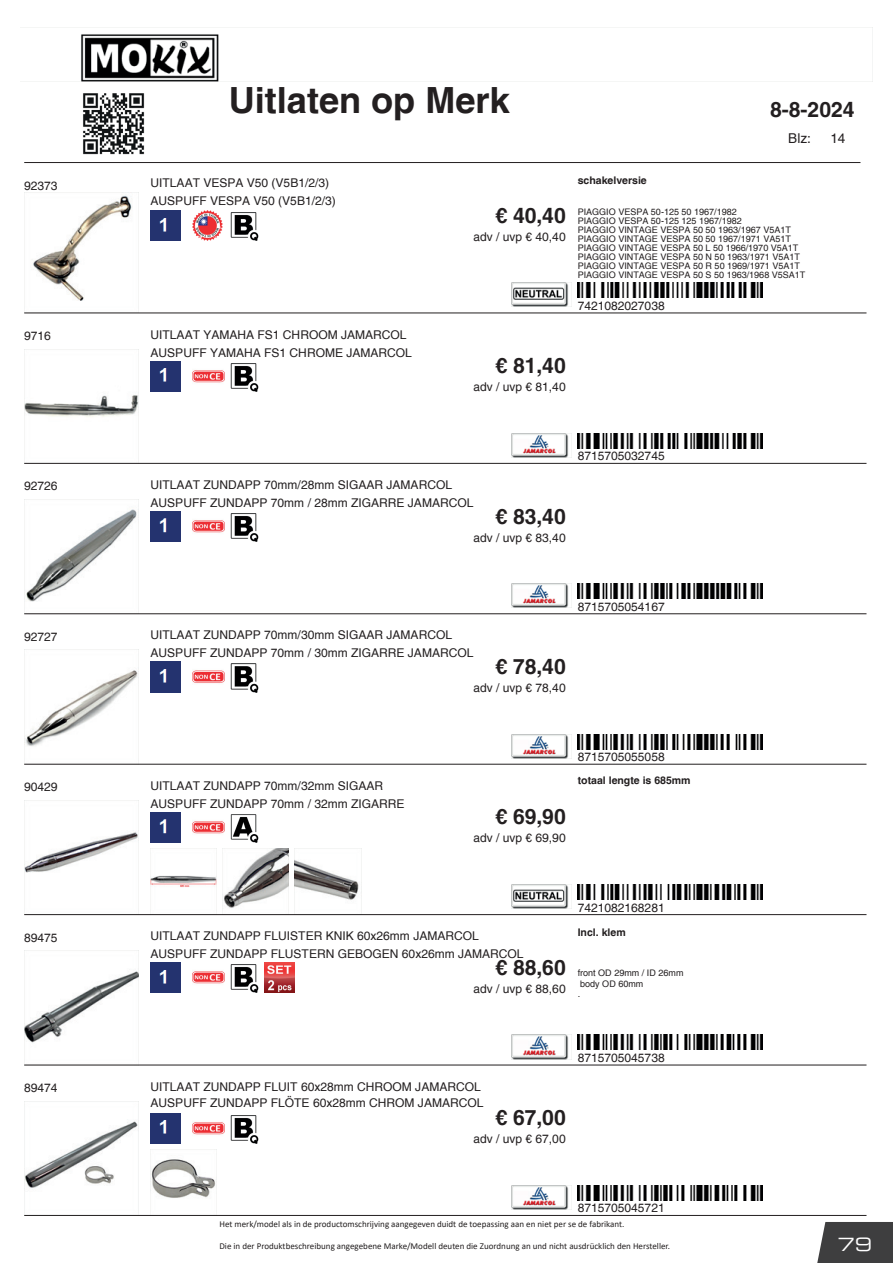
<style>
.page{position:relative;width:893px;height:1263px;background:#fff}
.page>*{position:absolute;margin:0;border:0;box-sizing:border-box;transform-origin:0 0}
.t1{font:700 36.15px "Helvetica";color:#231f20}
.t2{font:700 21px "Helvetica";color:#231f20}
.t3{font:18px "Eurostile Extended Two";color:#fff}
.t4{font:13.5px "Helvetica";color:#231f20}
.t5{font:12px/18px "Helvetica";color:#231f20}
.t6{font:700 10.5px "Helvetica";color:#231f20}
.t7{font:9px/9px "Helvetica";color:#231f20}
.t8{font:9px "Calibri";color:#231f20}
.t9{font:9px "Calibri";color:#221f1f}
</style>
<div class="page">
<div style="left:817px;top:1222px;width:76px;height:41px;background:#3e3e3f"></div>
<img style="left:81px;top:34px;width:138px;height:47px">
<hr style="left:24px;top:162px;width:836px;height:1px;background:#231f20">
<img style="left:512px;top:283px;width:60px;height:24px">
<img style="left:24px;top:194px;width:115px;height:119px">
<img style="left:578px;top:283px;width:185px;height:15px">
<img style="left:151px;top:211px;width:30px;height:30px">
<img style="left:193px;top:211px;width:30px;height:30px">
<img style="left:230px;top:212px;width:29px;height:29px">
<hr style="left:24px;top:313px;width:842px;height:1px;background:#231f20">
<img style="left:512px;top:433px;width:60px;height:24px">
<img style="left:24px;top:349px;width:115px;height:114px">
<img style="left:578px;top:433px;width:185px;height:15px">
<img style="left:151px;top:361px;width:30px;height:30px">
<img style="left:193px;top:370px;width:31px;height:13px">
<img style="left:230px;top:363px;width:29px;height:28px">
<hr style="left:24px;top:463px;width:842px;height:1px;background:#231f20">
<img style="left:512px;top:584px;width:60px;height:24px">
<img style="left:24px;top:499px;width:115px;height:113px">
<img style="left:578px;top:584px;width:185px;height:15px">
<img style="left:151px;top:511px;width:30px;height:31px">
<img style="left:193px;top:520px;width:31px;height:13px">
<img style="left:230px;top:513px;width:29px;height:29px">
<hr style="left:24px;top:613px;width:842px;height:1px;background:#231f20">
<img style="left:512px;top:734px;width:60px;height:24px">
<img style="left:24px;top:651px;width:115px;height:113px">
<img style="left:578px;top:734px;width:185px;height:15px">
<img style="left:151px;top:662px;width:30px;height:30px">
<img style="left:193px;top:670px;width:31px;height:13px">
<img style="left:230px;top:663px;width:29px;height:29px">
<hr style="left:24px;top:764px;width:842px;height:1px;background:#231f20">
<img style="left:512px;top:884px;width:60px;height:24px">
<img style="left:24px;top:800px;width:115px;height:113px">
<img style="left:151px;top:848px;width:66px;height:63px">
<img style="left:224px;top:848px;width:65px;height:63px">
<img style="left:295px;top:848px;width:66px;height:52px">
<img style="left:578px;top:884px;width:185px;height:15px">
<img style="left:151px;top:812px;width:30px;height:30px">
<img style="left:193px;top:821px;width:31px;height:13px">
<img style="left:230px;top:814px;width:29px;height:28px">
<hr style="left:24px;top:914px;width:842px;height:1px;background:#231f20">
<img style="left:512px;top:1035px;width:57px;height:24px">
<img style="left:24px;top:952px;width:115px;height:113px">
<img style="left:578px;top:1035px;width:185px;height:15px">
<img style="left:151px;top:963px;width:30px;height:30px">
<img style="left:193px;top:971px;width:31px;height:13px">
<img style="left:230px;top:964px;width:29px;height:29px">
<img style="left:265px;top:963px;width:30px;height:30px">
<hr style="left:24px;top:1065px;width:842px;height:1px;background:#231f20">
<img style="left:512px;top:1185px;width:60px;height:24px">
<img style="left:24px;top:1101px;width:115px;height:114px">
<img style="left:151px;top:1149px;width:66px;height:66px">
<img style="left:578px;top:1185px;width:185px;height:15px">
<img style="left:151px;top:1113px;width:30px;height:30px">
<img style="left:193px;top:1122px;width:31px;height:13px">
<img style="left:230px;top:1115px;width:29px;height:28px">
<hr style="left:24px;top:1215px;width:842px;height:1px;background:#231f20">
<img style="left:83px;top:93px;width:62px;height:62px">
<h1 class="t1" style="left:229px;top:78px;width:282px">Uitlaten op Merk</h1>
<h2 class="t2" style="left:770px;top:97px;width:86px">8-8-2024</h2>
<p class="t4" style="left:788px;top:130px;width:24px">Blz:</p>
<p class="t4" style="left:830px;top:130px;width:17px">14</p>
<p class="t5" style="left:24px;top:176px;width:35px">92373</p>
<p class="t5" style="left:151px;top:173px;width:187px">UITLAAT VESPA V50 (V5B1/2/3)<br>AUSPUFF VESPA V50 (V5B1/2/3)</p>
<p class="t5" style="left:24px;top:327px;width:28px">9716</p>
<p class="t5" style="left:151px;top:325px;width:263px">UITLAAT YAMAHA FS1 CHROOM JAMARCOL<br>AUSPUFF YAMAHA FS1 CHROME JAMARCOL</p>
<h2 class="t2" style="left:495px;top:202px;width:72px">€ 40,40</h2>
<p class="t5" style="left:473px;top:228px;width:94px">adv / uvp € 40,40</p>
<p class="t6" style="left:578px;top:173px;width:71px">schakelversie</p>
<p class="t7" style="left:578px;top:208px;width:229px">PIAGGIO VESPA 50-125 50 1967/1982<br>PIAGGIO VESPA 50-125 125 1967/1982<br>PIAGGIO VINTAGE VESPA 50 50 1963/1967 V5A1T PIAGGIO VINTAGE VESPA 50 50 1967/1971 VA51T PIAGGIO VINTAGE VESPA 50 L 50 1966/1970 V5A1T PIAGGIO VINTAGE VESPA 50 N 50 1963/1971 V5A1T PIAGGIO VINTAGE VESPA 50 R 50 1969/1971 V5A1T PIAGGIO VINTAGE VESPA 50 S 50 1963/1968 V5SA1T</p>
<p class="t5" style="left:578px;top:297px;width:88px">7421082027038</p>
<h2 class="t2" style="left:495px;top:353px;width:72px">€ 81,40</h2>
<p class="t5" style="left:473px;top:378px;width:94px">adv / uvp € 81,40</p>
<p class="t5" style="left:24px;top:477px;width:35px">92726</p>
<p class="t5" style="left:151px;top:476px;width:324px">UITLAAT ZUNDAPP 70mm/28mm SIGAAR JAMARCOL<br>AUSPUFF ZUNDAPP 70mm / 28mm ZIGARRE JAMARCOL</p>
<h2 class="t2" style="left:495px;top:503px;width:72px">€ 83,40</h2>
<p class="t5" style="left:473px;top:528px;width:94px">adv / uvp € 83,40</p>
<p class="t5" style="left:578px;top:447px;width:88px">8715705032745</p>
<p class="t5" style="left:24px;top:628px;width:35px">92727</p>
<p class="t5" style="left:151px;top:626px;width:324px">UITLAAT ZUNDAPP 70mm/30mm SIGAAR JAMARCOL<br>AUSPUFF ZUNDAPP 70mm / 30mm ZIGARRE JAMARCOL</p>
<h2 class="t2" style="left:495px;top:654px;width:72px">€ 78,40</h2>
<p class="t5" style="left:473px;top:679px;width:94px">adv / uvp € 78,40</p>
<p class="t5" style="left:578px;top:598px;width:88px">8715705054167</p>
<p class="t5" style="left:24px;top:778px;width:35px">90429</p>
<p class="t5" style="left:151px;top:777px;width:256px">UITLAAT ZUNDAPP 70mm/32mm SIGAAR<br>AUSPUFF ZUNDAPP 70mm / 32mm ZIGARRE</p>
<h2 class="t2" style="left:495px;top:804px;width:72px">€ 69,90</h2>
<p class="t5" style="left:473px;top:829px;width:94px">adv / uvp € 69,90</p>
<p class="t5" style="left:578px;top:748px;width:88px">8715705055058</p>
<p class="t6" style="left:578px;top:774px;width:114px">totaal lengte is 685mm</p>
<p class="t5" style="left:24px;top:928px;width:35px">89475</p>
<p class="t5" style="left:151px;top:927px;width:375px">UITLAAT ZUNDAPP FLUISTER KNIK 60x26mm JAMARCOL<br>AUSPUFF ZUNDAPP FLUSTERN GEBOGEN 60x26mm JAMARCOL</p>
<h2 class="t2" style="left:495px;top:954px;width:72px">€ 88,60</h2>
<p class="t5" style="left:473px;top:980px;width:94px">adv / uvp € 88,60</p>
<p class="t5" style="left:578px;top:898px;width:88px">7421082168281</p>
<p class="t6" style="left:578px;top:925px;width:49px">Incl. klem</p>
<p class="t7" style="left:578px;top:968px;width:107px;line-height:10.5px">front OD 29mm / ID 26mm body OD 60mm<br>.</p>
<p class="t5" style="left:24px;top:1079px;width:35px">89474</p>
<p class="t5" style="left:151px;top:1078px;width:334px;line-height:16.5px">UITLAAT ZUNDAPP FLUIT 60x28mm CHROOM JAMARCOL<br>AUSPUFF ZUNDAPP FLÖTE 60x28mm CHROM JAMARCOL</p>
<h2 class="t2" style="left:495px;top:1105px;width:72px">€ 67,00</h2>
<p class="t5" style="left:473px;top:1130px;width:94px">adv / uvp € 67,00</p>
<p class="t5" style="left:578px;top:1049px;width:88px">8715705045738</p>
<p class="t5" style="left:578px;top:1199px;width:88px">8715705045721</p>
<p class="t9" style="left:219px;top:1218px;width:407px">Het merk/model als in de productomschrijving aangegeven duidt de toepassing aan en niet per se de fabrikant.</p>
<p class="t8" style="left:219px;top:1239px;width:452px">Die in der Produktbeschreibung angegebene Marke/Modell deuten die Zuordnung an und nicht ausdrücklich den Hersteller.</p>
<h3 class="t3" style="left:838px;top:1231px;width:36px">79</h3>
</div>
